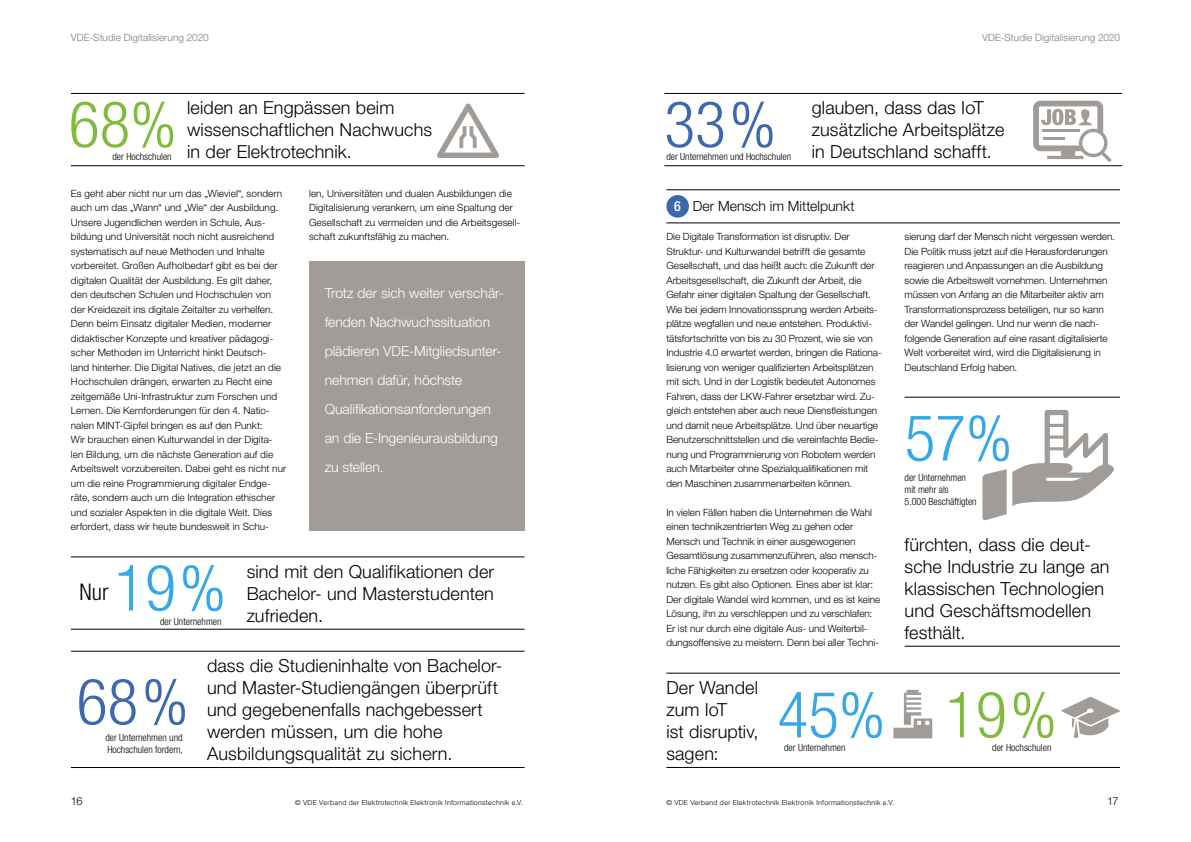
<style>
.page{position:relative;width:1191px;height:842px;background:#fff}
.page>*{position:absolute;margin:0;border:0;box-sizing:border-box;transform-origin:0 0}
.t1{font:300 condensed 64px "Helvetica Neue LT Std";color:#36a7e9}
.t2{font:300 condensed 64px "Helvetica Neue LT Std";color:#80bb3d}
.t3{font:300 condensed 64px "Helvetica Neue LT Std";color:#3c68ae}
.t4{font:300 condensed 23px "Helvetica Neue LT Std";color:#000}
.t5{font:300 18px/22px "Helvetica Neue LT Std";letter-spacing:.005em;color:#000}
.t6{font:300 14px/29px "Helvetica Neue LT Std";color:#fff}
.t7{font:300 14px "Helvetica Neue LT Std";color:#000}
.t8{font:300 11px "Helvetica Neue LT Std";color:#000}
.t9{font:300 10px/14.5px "Helvetica Neue LT Std";color:#000}
.t10{font:300 condensed 10px/12px "Helvetica Neue LT Std";color:#000}
.t11{font:300 10px "Helvetica Neue LT Std";letter-spacing:.005em;color:#7c7c7c}
.t12{font:300 7px "Helvetica Neue LT Std";letter-spacing:.045em;color:#000}
.s1{font-weight:500;font-stretch:condensed;color:#fff}
</style>
<div class="page">
<div style="left:309px;top:261px;width:215px;height:269px;background:#a19c98"></div>
<hr style="left:71px;top:93px;width:453px;height:1px;background:#000">
<hr style="left:71px;top:165px;width:453px;height:1px;background:#000">
<svg style="left:437px;top:104px;width:62px;height:54px"></svg>
<hr style="left:666px;top:190px;width:454px;height:1px;background:#000">
<hr style="left:666px;top:223px;width:454px;height:1px;background:#000">
<div style="left:666px;top:195px;width:23px;height:23px;background:#3c68ae;border-radius:50%"></div>
<hr style="left:666px;top:673px;width:454px;height:1px;background:#000">
<hr style="left:666px;top:767px;width:454px;height:1px;background:#000">
<svg style="left:893px;top:690px;width:39px;height:48px"></svg>
<svg style="left:1061px;top:697px;width:59px;height:41px"></svg>
<hr style="left:664px;top:93px;width:458px;height:1px;background:#000">
<hr style="left:664px;top:165px;width:458px;height:1px;background:#000">
<svg style="left:1033px;top:101px;width:78px;height:61px"></svg>
<hr style="left:904px;top:397px;width:216px;height:1px;background:#000">
<hr style="left:904px;top:646px;width:216px;height:1px;background:#000">
<svg style="left:982px;top:410px;width:132px;height:111px"></svg>
<hr style="left:71px;top:557px;width:453px;height:1px;background:#000">
<hr style="left:71px;top:629px;width:453px;height:1px;background:#000">
<hr style="left:71px;top:651px;width:453px;height:1px;background:#000">
<hr style="left:71px;top:767px;width:453px;height:1px;background:#000">
<p class="t11" style="left:71px;top:31px;width:139px">VDE-Studie Digitalisierung 2020</p>
<p class="t11" style="left:982px;top:31px;width:139px">VDE-Studie Digitalisierung 2020</p>
<h1 class="t2" style="left:69px;top:88px;width:109px">68%</h1>
<p class="t10" style="left:112px;top:150px;width:61px">der Hochschulen</p>
<h3 class="t5" style="left:187px;top:96px;width:246px">leiden an Engpässen beim wissenschaftlichen Nachwuchs</h3>
<h3 class="t5" style="left:187px;top:140px;width:166px">in der Elektrotechnik.</h3>
<p class="t9" style="left:71px;top:186px;width:217px">Es geht aber nicht nur um das „Wieviel“, sondern auch um das „Wann“ und „Wie“ der Ausbildung.<br>Unsere Jugendlichen werden in Schule, Aus&shy;bildung und Universität noch nicht ausreichend systematisch auf neue Methoden und Inhalte vorbereitet. Großen Aufholbedarf gibt es bei der digitalen Qualität der Ausbildung. Es gilt daher, den deutschen Schulen und Hochschulen von der Kreidezeit ins digitale Zeitalter zu verhelfen.<br>Denn beim Einsatz digitaler Medien, moderner didaktischer Konzepte und kreativer pädagogi&shy;scher Methoden im Unterricht hinkt Deutsch&shy;land hinterher. Die Digital Natives, die jetzt an die Hochschulen drängen, erwarten zu Recht eine zeitgemäße Uni-Infrastruktur zum Forschen und Lernen. Die Kernforderungen für den 4. Natio&shy;nalen MINT-Gipfel bringen es auf den Punkt:<br>Wir brauchen einen Kulturwandel in der Digita&shy;len Bildung, um die nächste Generation auf die Arbeitswelt vorzubereiten. Dabei geht es nicht nur um die reine Programmierung digitaler Endge&shy;räte, sondern auch um die Integration ethischer und sozialer Aspekten in die digitale Welt. Dies erfordert, dass wir heute bundesweit in Schu-</p>
<p class="t9" style="left:309px;top:186px;width:213px">len, Universitäten und dualen Ausbildungen die Digitalisierung verankern, um eine Spaltung der Gesellschaft zu vermeiden und die Arbeitsgesell&shy;schaft zukunftsfähig zu machen.</p>
<h3 class="t6" style="left:325px;top:279px;width:181px">Trotz der sich weiter verschär&shy;fenden Nachwuchssituation plädieren VDE-Mitgliedsunter&shy;nehmen dafür, höchste<br>Qualifikationsanforderungen an die E-Ingenieurausbildung zu stellen.</h3>
<h3 class="t5" style="left:247px;top:560px;width:249px;text-align:justify">sind mit den Qualifikationen der Bachelor- und Masterstudenten zufrieden.</h3>
<h1 class="t1" style="left:114px;top:551px;width:113px">19%</h1>
<p class="t10" style="left:160px;top:615px;width:63px">der Unternehmen</p>
<h3 class="t5" style="left:207px;top:654px;width:297px">dass die Studieninhalte von Bachelor&shy;und Master-Studiengängen überprüft und gegebenenfalls nachgebessert werden müssen, um die hohe Ausbildungsqualität zu sichern.</h3>
<h2 class="t4" style="left:79px;top:578px;width:30px">Nur</h2>
<h1 class="t3" style="left:77px;top:665px;width:113px">68%</h1>
<p class="t10" style="left:105px;top:731px;width:79px">der Unternehmen und<br>Hochschulen fordern,</p>
<h1 class="t3" style="left:664px;top:88px;width:113px">33%</h1>
<p class="t10" style="left:666px;top:150px;width:126px">der Unternehmen und Hochschulen</p>
<h3 class="t5" style="left:812px;top:96px;width:194px">glauben, dass das IoT zusätzliche Arbeitsplätze</h3>
<h3 class="t5" style="left:812px;top:140px;width:181px">in Deutschland schafft.</h3>
<h3 class="t7" style="left:674px;top:198px;width:182px"><span class="s1">6</span> Der Mensch im Mittelpunkt</h3>
<p class="t9" style="left:666px;top:229px;width:217px">Die Digitale Transformation ist disruptiv. Der Struktur- und Kulturwandel betrifft die gesamte Gesellschaft, und das heißt auch: die Zukunft der Arbeitsgesellschaft, die Zukunft der Arbeit, die Gefahr einer digitalen Spaltung der Gesellschaft.<br>Wie bei jedem Innovationssprung werden Arbeits&shy;plätze wegfallen und neue entstehen. Produktivi&shy;tätsfortschritte von bis zu 30 Prozent, wie sie von Industrie 4.0 erwartet werden, bringen die Rationa&shy;lisierung von weniger qualifizierten Arbeitsplätzen mit sich. Und in der Logistik bedeutet Autonomes Fahren, dass der LKW-Fahrer ersetzbar wird. Zu&shy;gleich entstehen aber auch neue Dienstleistungen und damit neue Arbeitsplätze. Und über neuartige Benutzerschnittstellen und die vereinfachte Bedie&shy;nung und Programmierung von Robotern werden auch Mitarbeiter ohne Spezialqualifikationen mit den Maschinen zusammenarbeiten können.</p>
<p class="t9" style="left:666px;top:505px;width:215px">In vielen Fällen haben die Unternehmen die Wahl einen technikzentrierten Weg zu gehen oder Mensch und Technik in einer ausgewogenen Gesamtlösung zusammenzuführen, also mensch&shy;liche Fähigkeiten zu ersetzen oder kooperativ zu nutzen. Es gibt also Optionen. Eines aber ist klar:<br>Der digitale Wandel wird kommen, und es ist keine Lösung, ihn zu verschleppen und zu verschlafen:<br>Er ist nur durch eine digitale Aus- und Weiterbil&shy;dungsoffensive zu meistern. Denn bei aller Techni-</p>
<h3 class="t5" style="left:666px;top:676px;width:94px">Der Wandel zum IoT<br>ist disruptiv, sagen:</h3>
<h1 class="t1" style="left:777px;top:678px;width:109px">45%</h1>
<p class="t10" style="left:784px;top:741px;width:63px">der Unternehmen</p>
<p class="t9" style="left:904px;top:229px;width:212px">sierung darf der Mensch nicht vergessen werden.<br>Die Politik muss jetzt auf die Herausforderungen reagieren und Anpassungen an die Ausbildung sowie die Arbeitswelt vornehmen. Unternehmen müssen von Anfang an die Mitarbeiter aktiv am Transformationsprozess beteiligen, nur so kann der Wandel gelingen. Und nur wenn die nach&shy;folgende Generation auf eine rasant digitalisierte Welt vorbereitet wird, wird die Digitalisierung in Deutschland Erfolg haben.</p>
<h1 class="t1" style="left:904px;top:401px;width:109px">57%</h1>
<p class="t10" style="left:904px;top:471px;width:74px">der Unternehmen mit mehr als<br>5.000 Beschäftigten</p>
<h3 class="t5" style="left:904px;top:533px;width:206px">fürchten, dass die deut&shy;sche Industrie zu lange an klassischen Technologien und Geschäftsmodellen festhält.</h3>
<h1 class="t2" style="left:945px;top:678px;width:113px">19%</h1>
<p class="t10" style="left:992px;top:741px;width:61px">der Hochschulen</p>
<p class="t8" style="left:71px;top:794px;width:13px">16</p>
<p class="t12" style="left:295px;top:798px;width:229px">© VDE Verband der Elektrotechnik Elektronik Informationstechnik e.V.</p>
<p class="t12" style="left:666px;top:798px;width:229px">© VDE Verband der Elektrotechnik Elektronik Informationstechnik e.V.</p>
<p class="t8" style="left:1107px;top:794px;width:13px">17</p>
</div>
